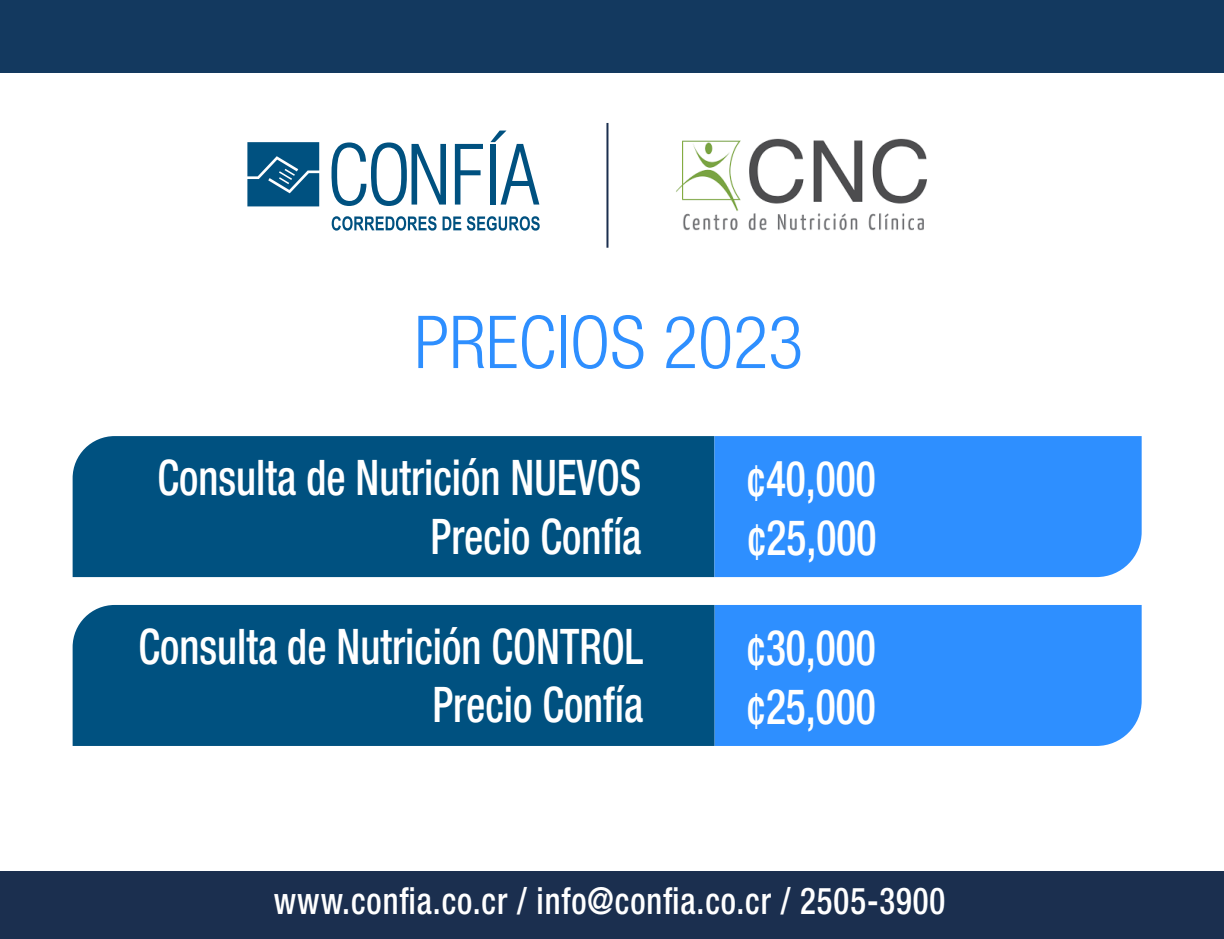
<style>
.page{position:relative;width:1224px;height:939px;background:#fff}
.page>*{position:absolute;margin:0;border:0;box-sizing:border-box;transform-origin:0 0}
.t1{font:300 condensed 73px "Helvetica Neue LT Pro";color:#2e8fff}
.t2{font:500 condensed 49.2px/59px "Helvetica Neue LT Pro";color:#fff;text-align:right;scale:.85 1}
.t3{font:500 condensed 37.2px "Helvetica Neue LT Pro";letter-spacing:.03em;color:#fff;scale:.88 1}
</style>
<div class="page">
<div style="left:0;top:872px;width:1224px;height:67px;background:#1b2f4f"></div>
<svg style="left:247px;top:142px;width:72px;height:64px;background:#17608b"></svg>
<svg style="left:332px;top:142px;width:114px;height:64px"></svg>
<svg style="left:455px;top:144px;width:28px;height:61px"></svg>
<svg style="left:332px;top:216px;width:105px;height:15px"></svg>
<svg style="left:443px;top:216px;width:18px;height:14px"></svg>
<svg style="left:467px;top:216px;width:73px;height:15px"></svg>
<svg style="left:490px;top:131px;width:49px;height:74px"></svg>
<img style="left:676px;top:138px;width:251px;height:93px">
<div style="left:73px;top:436px;width:641px;height:141px;background:#005180"></div>
<div style="left:714px;top:436px;width:428px;height:141px;background:#2e8fff"></div>
<div style="left:714px;top:605px;width:428px;height:141px;background:#2e8fff"></div>
<div style="left:73px;top:605px;width:641px;height:141px;background:#005180"></div>
<hr style="left:606px;top:123px;width:2px;height:125px;background:#1b2f4f">
<div style="left:0;top:0;width:1224px;height:73px;background:#13395f"></div>
<h1 class="t1" style="left:414px;top:300px;width:391px">PRECIOS 2023</h1>
<p class="t2" style="left:158px;top:447px;width:571px">Consulta de Nutrición NUEVOS<br>Precio Confía</p>
<p class="t2" style="left:139px;top:616px;width:595px">Consulta de Nutrición CONTROL<br>Precio Confía</p>
<p class="t2" style="left:746px;top:449px;width:154px">¢40,000</p>
<p class="t2" style="left:747px;top:507px;width:154px">¢25,000</p>
<p class="t2" style="left:746px;top:618px;width:154px;text-align:left">¢30,000 ¢25,000</p>
<p class="t3" style="left:274px;top:878px;width:764px">www.confia.co.cr / info@confia.co.cr / 2505-3900</p>
</div>
